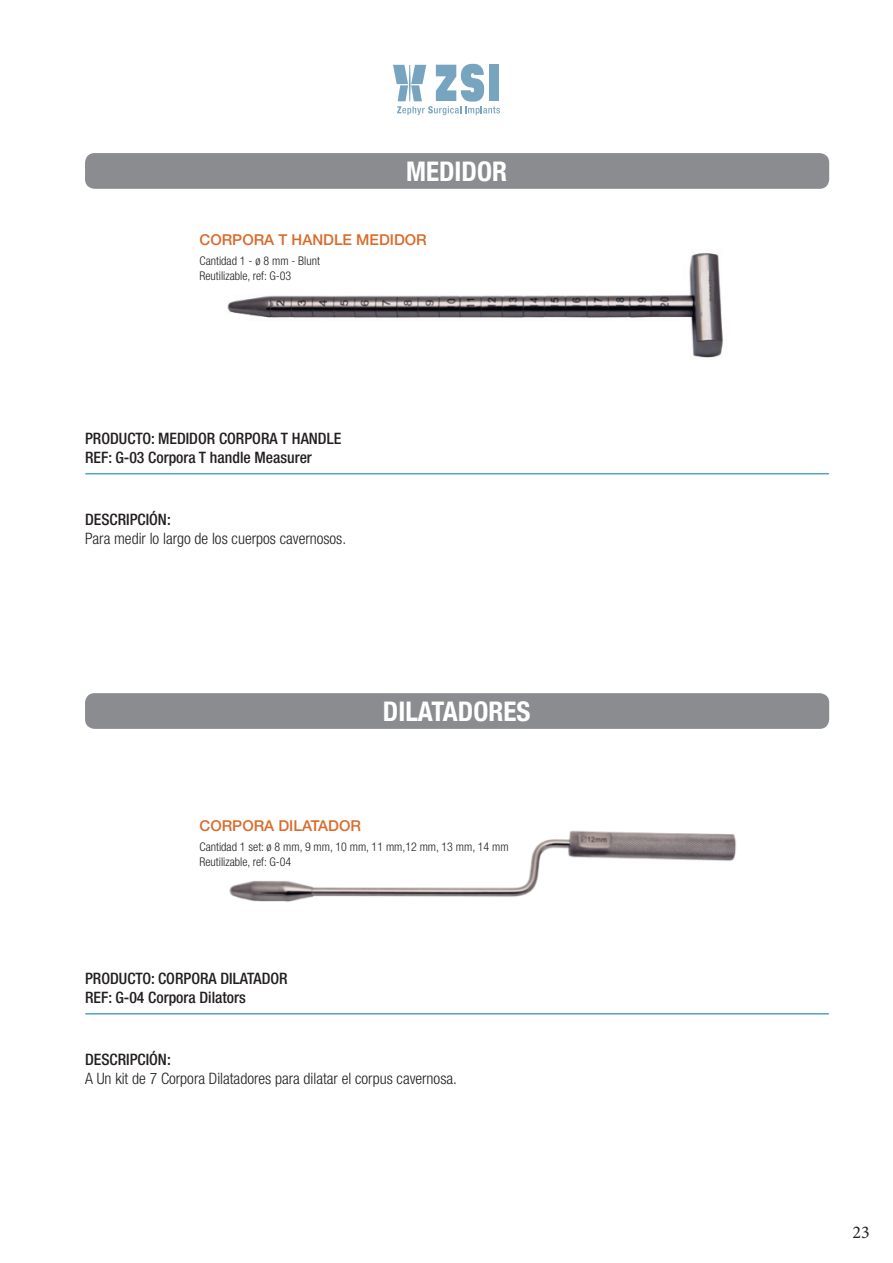
<style>
.page{position:relative;width:893px;height:1263px;background:#fff}
.page>*{position:absolute;margin:0;border:0;box-sizing:border-box;transform-origin:0 0}
.t1{font:700 condensed 27px "Helvetica Neue LT Com";color:#fff}
.t2{font:18px "Minion Pro";color:#231f20}
.t3{font:500 condensed 15.75px/18.9px "Helvetica Neue LT Std";color:#231f20}
.t4{font:300 condensed 15.75px "Helvetica Neue LT Std";color:#231f20}
.t5{font:500 15px "Helvetica Neue LT Std";color:#da6a2a}
.t6{font:300 condensed 12px/15px "Helvetica Neue LT Std";color:#231f20}
</style>
<div class="page">
<img style="left:227px;top:253px;width:496px;height:105px">
<svg style="left:393px;top:64px;width:107px;height:51px"></svg>
<div style="left:85px;top:153px;width:744px;height:36px;background:#8a8c8f;border-radius:10px"></div>
<div style="left:85px;top:693px;width:744px;height:36px;background:#8a8c8f;border-radius:10px"></div>
<img style="left:229px;top:830px;width:507px;height:72px">
<hr style="left:86px;top:473px;width:742px;height:1px;background:#53a1c9">
<hr style="left:86px;top:1013px;width:742px;height:1px;background:#53a1c9">
<div style="left:140px;top:815px;width:386px;height:61px;background:#fff"></div>
<div style="left:140px;top:229px;width:439px;height:60px;background:#fff"></div>
<h1 class="t1" style="left:406px;top:155px;width:102px">MEDIDOR</h1>
<p class="t5" style="left:200px;top:230px;width:229px">CORPORA T HANDLE MEDIDOR</p>
<p class="t6" style="left:200px;top:253px;width:122px">Cantidad 1 - ø 8 mm - Blunt<br>Reutilizable, ref: G-03</p>
<p class="t3" style="left:85px;top:429px;width:258px">PRODUCTO: MEDIDOR CORPORA T HANDLE<br>REF: G-03 Corpora T handle Measurer</p>
<p class="t3" style="left:85px;top:510px;width:87px">DESCRIPCIÓN:</p>
<p class="t4" style="left:85px;top:530px;width:263px">Para medir lo largo de los cuerpos cavernosos.</p>
<h1 class="t1" style="left:383px;top:695px;width:149px">DILATADORES</h1>
<p class="t5" style="left:200px;top:817px;width:163px">CORPORA DILATADOR</p>
<p class="t6" style="left:200px;top:839px;width:311px">Cantidad 1 set: ø 8 mm, 9 mm, 10 mm, 11 mm,12 mm, 13 mm, 14 mm<br>Reutilizable, ref: G-04</p>
<p class="t3" style="left:85px;top:969px;width:204px">PRODUCTO: CORPORA DILATADOR<br>REF: G-04 Corpora Dilators</p>
<p class="t3" style="left:85px;top:1050px;width:87px">DESCRIPCIÓN:</p>
<p class="t4" style="left:85px;top:1070px;width:373px">A Un kit de 7 Corpora Dilatadores para dilatar el corpus cavernosa.</p>
<p class="t2" style="left:852px;top:1220px;width:19px">23</p>
</div>
